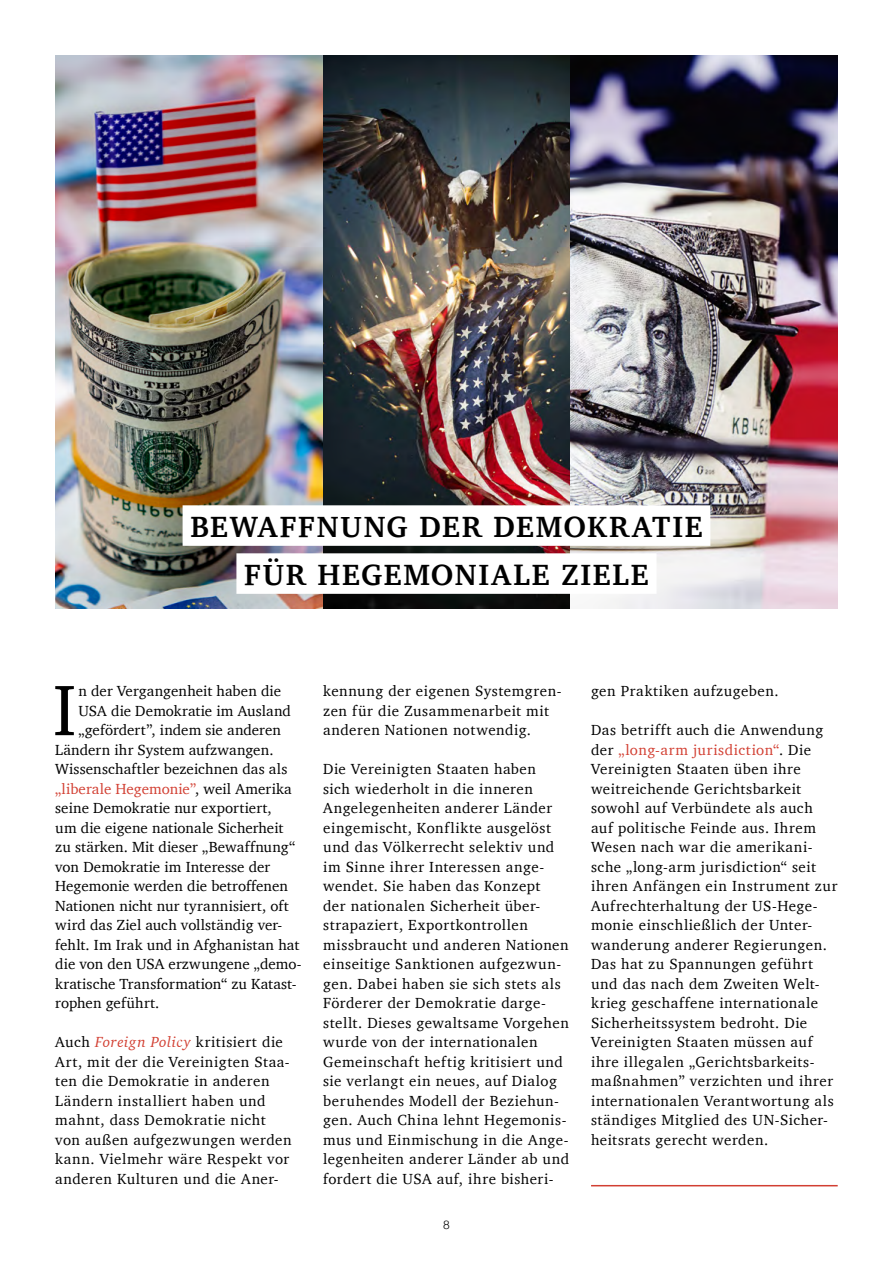
<style>
.page{position:relative;width:893px;height:1263px;background:#fff}
.page>*{position:absolute;margin:0;border:0;box-sizing:border-box;transform-origin:0 0}
.t1{font:73.2px "Charter";color:#000}
.t2{font:700 30px/48px "Charter";letter-spacing:.06em;color:#000;text-align:center}
.t3{font:15px/19.5px "Charter";letter-spacing:.03em;color:#000}
.t4{font:15px "Charter";letter-spacing:.005em;color:#000}
.t5{font:15px "Charter";letter-spacing:.01em;color:#000}
.t6{font:15px "Charter";color:#000}
.t7{font:15px "Charter";letter-spacing:.01em;color:#d23f32}
.t8{font:300 12px "Helvetica";color:#000}
.s1{color:#000}
.s2{font-style:italic;color:#d23f32}
.s3{color:#d23f32}
</style>
<div class="page">
<img style="left:570px;top:55px;width:268px;height:554px">
<img style="left:55px;top:55px;width:268px;height:554px">
<img style="left:323px;top:55px;width:247px;height:554px">
<div style="left:183px;top:505px;width:527px;height:41px;background:#fff"></div>
<div style="left:236px;top:553px;width:420px;height:41px;background:#fff"></div>
<hr style="left:591px;top:1185px;width:247px;height:1px;background:#d23f32">
<h2 class="t2" style="left:190px;top:502px;width:514px">BEWAFFNUNG DER DEMOKRATIE<br>FÜR HEGEMONIALE ZIELE</h2>
<h1 class="t1" style="left:53px;top:647px;width:25px">I</h1>
<p class="t4" style="left:79px;top:678px;width:204px">n der Vergangenheit haben die</p>
<p class="t4" style="left:79px;top:698px;width:214px">USA die Demokratie im Ausland</p>
<p class="t4" style="left:79px;top:717px;width:204px">„gefördert”, indem sie anderen</p>
<p class="t5" style="left:55px;top:737px;width:220px">Ländern ihr System aufzwangen.</p>
<p class="t5" style="left:55px;top:756px;width:234px">Wissenschaftler bezeichnen das als</p>
<p class="t7" style="left:55px;top:776px;width:238px">„liberale Hegemonie”<span class="s1">, weil Amerika</span></p>
<p class="t5" style="left:55px;top:795px;width:218px">seine Demokratie nur exportiert,</p>
<p class="t6" style="left:55px;top:815px;width:230px">um die eigene nationale Sicherheit</p>
<p class="t5" style="left:55px;top:834px;width:241px">zu stärken. Mit dieser „Bewaffnung“</p>
<p class="t4" style="left:55px;top:854px;width:217px">von Demokratie im Interesse der</p>
<p class="t6" style="left:55px;top:873px;width:234px">Hegemonie werden die betroffenen</p>
<p class="t5" style="left:55px;top:893px;width:235px">Nationen nicht nur tyrannisiert, oft</p>
<p class="t4" style="left:55px;top:912px;width:229px">wird das Ziel auch vollständig ver-</p>
<p class="t3" style="left:55px;top:935px;width:246px">fehlt. Im Irak und in Afghanistan hat</p>
<p class="t6" style="left:55px;top:951px;width:248px">die von den USA erzwungene „demo-</p>
<p class="t4" style="left:55px;top:971px;width:243px">kratische Transformation“ zu Katast-</p>
<p class="t5" style="left:55px;top:990px;width:106px">rophen geführt.</p>
<p class="t3" style="left:55px;top:1032px;width:238px">Auch <span class="s2">Foreign Policy</span> kritisiert die<br>Art, mit der die Vereinigten Staa&shy;ten die Demokratie in anderen<br>Ländern installiert haben und mahnt, dass Demokratie nicht von außen aufgezwungen werden kann. Vielmehr wäre Respekt vor anderen Kulturen und die Aner-</p>
<p class="t3" style="left:323px;top:681px;width:240px">kennung der eigenen Systemgren&shy;zen für die Zusammenarbeit mit anderen Nationen notwendig.</p>
<p class="t3" style="left:323px;top:759px;width:248px">Die Vereinigten Staaten haben<br>sich wiederholt in die inneren Angelegenheiten anderer Länder eingemischt, Konflikte ausgelöst und das Völkerrecht selektiv und im Sinne ihrer Interessen ange&shy;wendet. Sie haben das Konzept<br>der nationalen Sicherheit über&shy;strapaziert, Exportkontrollen missbraucht und anderen Nationen einseitige Sanktionen aufgezwun&shy;gen. Dabei haben sie sich stets als Förderer der Demokratie darge&shy;stellt. Dieses gewaltsame Vorgehen wurde von der internationalen Gemeinschaft heftig kritisiert und sie verlangt ein neues, auf Dialog beruhendes Modell der Beziehun&shy;gen. Auch China lehnt Hegemonis&shy;mus und Einmischung in die Ange&shy;legenheiten anderer Länder ab und fordert die USA auf, ihre bisheri-</p>
<p class="t8" style="left:443px;top:1214px;width:8px">8</p>
<p class="t3" style="left:591px;top:681px;width:189px">gen Praktiken aufzugeben.</p>
<p class="t3" style="left:591px;top:720px;width:248px">Das betrifft auch die Anwendung der <span class="s3">„long-arm jurisdiction“</span>. Die<br>Vereinigten Staaten üben ihre weitreichende Gerichtsbarkeit sowohl auf Verbündete als auch auf politische Feinde aus. Ihrem<br>Wesen nach war die amerikani&shy;sche „long-arm jurisdiction“ seit ihren Anfängen ein Instrument zur<br>Aufrechterhaltung der US-Hege&shy;monie einschließlich der Unter&shy;wanderung anderer Regierungen.<br>Das hat zu Spannungen geführt und das nach dem Zweiten Welt&shy;krieg geschaffene internationale<br>Sicherheitssystem bedroht. Die<br>Vereinigten Staaten müssen auf ihre illegalen „Gerichtsbarkeits&shy;maßnahmen” verzichten und ihrer internationalen Verantwortung als ständiges Mitglied des UN-Sicher&shy;heitsrats gerecht werden.</p>
</div>
